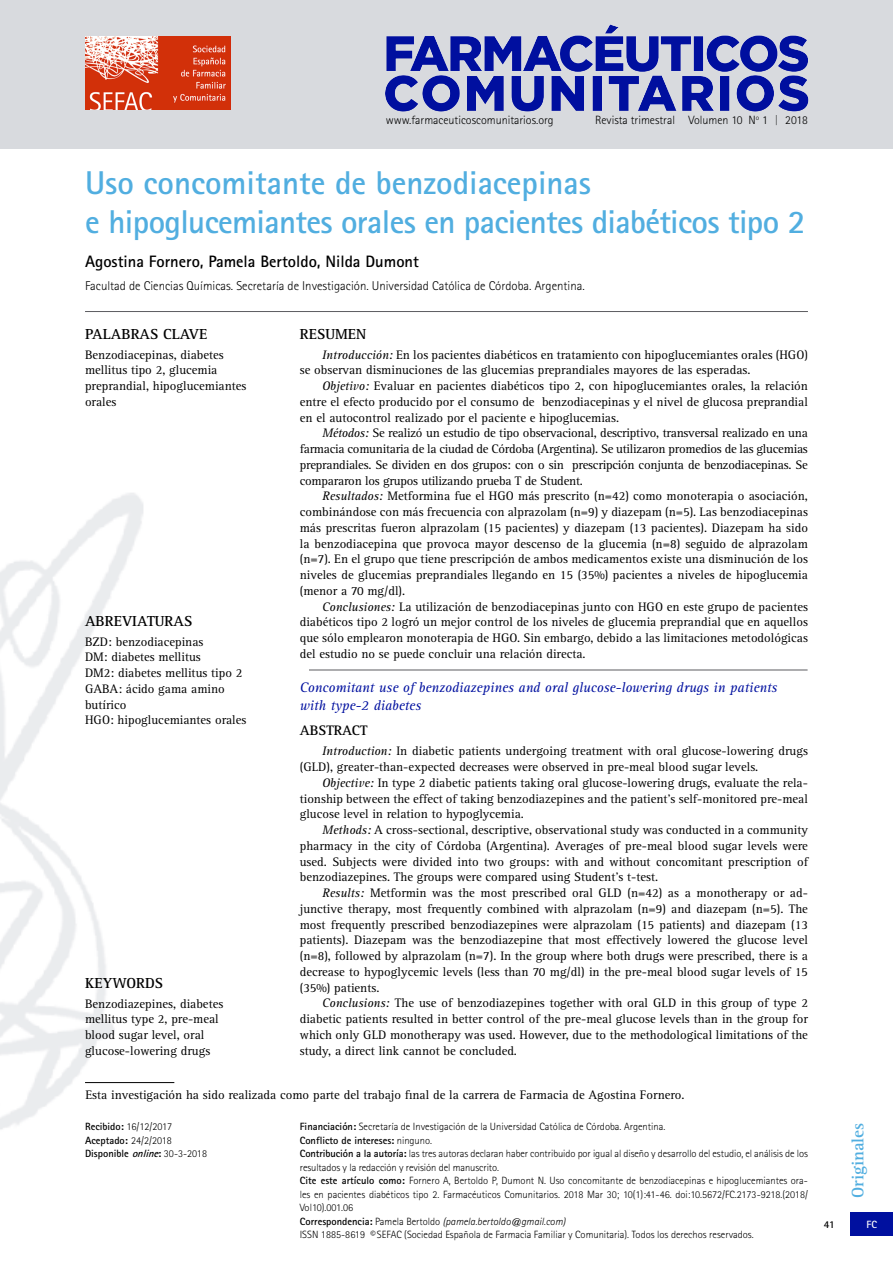
<style>
.page{position:relative;width:893px;height:1263px;background:#fff}
.page>*{position:absolute;margin:0;border:0;box-sizing:border-box;transform-origin:0 0}
.t1{font:700 33px/39px "Rotis Sans Serif";letter-spacing:-.02em;color:#51aee0}
.t2{font:700 17.25px "Rotis Serif";color:#51aee0}
.t3{font:700 16.5px "Rotis Sans Serif";color:#000}
.t4{font:700 15px "Rotis Serif";color:#000}
.t5{font:italic 14.25px/17.2px "Rotis Serif";color:#00109f}
.t6{font:700 14.25px "Rotis Serif";color:#000}
.t7{font:12.75px/15.8px "Rotis Serif";color:#000;text-align:justify}
.t8{font:300 12.75px "Rotis Sans Serif";color:#000}
.t9{font:300 12px "Rotis Sans Serif";color:#000}
.t10{font:300 10.5px/13.5px "Rotis Sans Serif";color:#000}
.t11{font:700 10.5px/13.5px "Rotis Sans Serif";color:#000}
.t12{font:700 10.5px "Rotis Sans Serif";color:#fff}
.s1{font-style:italic}
.s2{font-weight:300}
.s3{font-weight:700}
</style>
<div class="page">
<div style="left:850px;top:1212px;width:43px;height:23px;background:#00109f"></div>
<hr style="left:85px;top:311px;width:723px;height:1px;background:#5b5b5f">
<div style="left:0;top:0;width:893px;height:149px;background:#d8dade"></div>
<img style="left:385px;top:24px;width:424px;height:88px">
<img style="left:85px;top:37px;width:146px;height:73px">
<hr style="left:85px;top:1082px;width:89px;height:1px;background:#000">
<hr style="left:309px;top:670px;width:499px;height:1px;background:#5b5b5f">
<p class="t9" style="left:386px;top:113px;width:169px">www.farmaceuticoscomunitarios.org</p>
<p class="t9" style="left:595px;top:113px;width:174px">Revista trimestral Volumen 10 N<sup>o</sup> 1</p>
<p class="t9" style="left:785px;top:113px;width:24px">2018</p>
<h1 class="t1" style="left:85px;top:162px;width:722px">Uso concomitante de benzodiacepinas<br>e hipoglucemiantes orales en pacientes diabéticos tipo 2</h1>
<p class="t3" style="left:85px;top:250px;width:335px">Agostina Fornero, Pamela Bertoldo, Nilda Dumont</p>
<p class="t8" style="left:85px;top:278px;width:501px">Facultad de Ciencias Químicas. Secretaría de Investigación. Universidad Católica de Córdoba. Argentina.</p>
<p class="t4" style="left:85px;top:325px;width:124px">PALABRAS CLAVE</p>
<p class="t7" style="left:85px;top:347px;width:163px;text-align:left">Benzodiacepinas, diabetes mellitus tipo 2, glucemia preprandial, hipoglucemiantes orales</p>
<p class="t4" style="left:85px;top:612px;width:109px">ABREVIATURAS</p>
<p class="t7" style="left:85px;top:634px;width:163px;text-align:left">BZD: benzodiacepinas<br>DM: diabetes mellitus<br>DM2: diabetes mellitus tipo 2<br>GABA: ácido gama amino butírico<br>HGO: hipoglucemiantes orales</p>
<p class="t4" style="left:85px;top:974px;width:80px">KEYWORDS</p>
<p class="t7" style="left:85px;top:996px;width:140px;text-align:left">Benzodiazepines, diabetes mellitus type 2, pre-meal blood sugar level, oral glucose-lowering drugs</p>
<p class="t4" style="left:300px;top:325px;width:68px">RESUMEN</p>
<p class="t7" style="left:300px;top:347px;width:510px;text-indent:23px"><span class="s1">Introducción:</span> En los pacientes diabéticos en tratamiento con hipoglucemiantes orales (HGO) se observan disminuciones de las glucemias preprandiales mayores de las esperadas.</p>
<p class="t7" style="left:300px;top:378px;width:510px;text-indent:23px"><span class="s1">Objetivo:</span> Evaluar en pacientes diabéticos tipo 2, con hipoglucemiantes orales, la relación entre el efecto producido por el consumo de benzodiacepinas y el nivel de glucosa preprandial en el autocontrol realizado por el paciente e hipoglucemias.</p>
<p class="t7" style="left:300px;top:426px;width:510px;text-indent:23px"><span class="s1">Métodos:</span> Se realizó un estudio de tipo observacional, descriptivo, transversal realizado en una farmacia comunitaria de la ciudad de Córdoba (Argentina). Se utilizaron promedios de las glucemias preprandiales. Se dividen en dos grupos: con o sin prescripción conjunta de benzodiacepinas. Se compararon los grupos utilizando prueba T de Student.</p>
<p class="t7" style="left:300px;top:489px;width:510px;text-indent:22px"><span class="s1">Resultados:</span> Metformina fue el HGO más prescrito (n=42) como monoterapia o asociación, combinándose con más frecuencia con alprazolam (n=9) y diazepam (n=5). Las benzodiacepinas más prescritas fueron alprazolam (15 pacientes) y diazepam (13 pacientes). Diazepam ha sido la benzodiacepina que provoca mayor descenso de la glucemia (n=8) seguido de alprazolam (n=7). En el grupo que tiene prescripción de ambos medicamentos existe una disminución de los niveles de glucemias preprandiales llegando en 15 (35%) pacientes a niveles de hipoglucemia (menor a 70 mg/dl).</p>
<p class="t7" style="left:300px;top:599px;width:510px;text-indent:23px"><span class="s1">Conclusiones:</span> La utilización de benzodiacepinas junto con HGO en este grupo de pacientes diabéticos tipo 2 logró un mejor control de los niveles de glucemia preprandial que en aquellos que sólo emplearon monoterapia de HGO. Sin embargo, debido a las limitaciones metodológicas del estudio no se puede concluir una relación directa.</p>
<p class="t5" style="left:300px;top:679px;width:479px">Concomitant use of benzodiazepines and oral glucose-lowering drugs in patients with type-2 diabetes</p>
<p class="t6" style="left:300px;top:722px;width:69px">ABSTRACT</p>
<p class="t7" style="left:300px;top:744px;width:510px;text-indent:23px"><span class="s1">Introduction:</span> In diabetic patients undergoing treatment with oral glucose-lowering drugs (GLD), greater-than-expected decreases were observed in pre-meal blood sugar levels.</p>
<p class="t7" style="left:300px;top:775px;width:510px;text-indent:23px"><span class="s1">Objective:</span> In type 2 diabetic patients taking oral glucose-lowering drugs, evaluate the rela&shy;tionship between the effect of taking benzodiazepines and the patient’s self-monitored pre-meal glucose level in relation to hypoglycemia.</p>
<p class="t7" style="left:300px;top:822px;width:510px;text-indent:23px"><span class="s1">Methods:</span> A cross-sectional, descriptive, observational study was conducted in a community pharmacy in the city of Córdoba (Argentina). Averages of pre-meal blood sugar levels were used. Subjects were divided into two groups: with and without concomitant prescription of benzodiazepines. The groups were compared using Student’s t-test.</p>
<p class="t7" style="left:300px;top:885px;width:510px;text-indent:23px"><span class="s1">Results:</span> Metformin was the most prescribed oral GLD (n=42) as a monotherapy or ad&shy;junctive therapy, most frequently combined with alprazolam (n=9) and diazepam (n=5). The most frequently prescribed benzodiazepines were alprazolam (15 patients) and diazepam (13 patients). Diazepam was the benzodiazepine that most effectively lowered the glucose level (n=8), followed by alprazolam (n=7). In the group where both drugs were prescribed, there is a decrease to hypoglycemic levels (less than 70 mg/dl) in the pre-meal blood sugar levels of 15 (35%) patients.</p>
<p class="t7" style="left:300px;top:996px;width:510px;text-indent:22px"><span class="s1">Conclusions:</span> The use of benzodiazepines together with oral GLD in this group of type 2 diabetic patients resulted in better control of the pre-meal glucose levels than in the group for which only GLD monotherapy was used. However, due to the methodological limitations of the study, a direct link cannot be concluded.</p>
<p class="t7" style="left:85px;top:1087px;width:601px">Esta investigación ha sido realizada como parte del trabajo final de la carrera de Farmacia de Agostina Fornero.</p>
<p class="t11" style="left:85px;top:1120px;width:123px">Recibido: <span class="s2">16/12/2017<br></span>Aceptado: <span class="s2">24/2/2018<br></span>Disponible <span class="s1">online</span>: <span class="s2">30-3-2018</span></p>
<p class="t10" style="left:300px;top:1120px;width:510px"><span class="s3">Financiación:</span> Secretaría de Investigación de la Universidad Católica de Córdoba. Argentina.<br><span class="s3">Conflicto de intereses:</span> ninguno.<br><span class="s3">Contribución a la autoría:</span> las tres autoras declaran haber contribuido por igual al diseño y desarrollo del estudio, el análisis de los resultados y la redacción y revisión del manuscrito.<br><span class="s3">Cite este artículo como:</span> Fornero A, Bertoldo P, Dumont N. Uso concomitante de benzodiacepinas e hipoglucemiantes ora&shy;les en pacientes diabéticos tipo 2. Farmacéuticos Comunitarios. 2018 Mar 30; 10(1):41-46. doi:10.5672/FC.2173-9218.(2018/ Vol10).001.06<br><span class="s3">Correspondencia:</span> Pamela Bertoldo <span class="s1">(pamela.bertoldo@gmail.com)<br></span>ISSN 1885-8619 © SEFAC (Sociedad Española de Farmacia Familiar y Comunitaria). Todos los derechos reservados.</p>
<h2 class="t2" style="left:848px;top:1198px;width:77px;rotate:-90deg">Originales</h2>
<p class="t11" style="left:824px;top:1217px;width:12px">41</p>
<p class="t12" style="left:866px;top:1217px;width:12px">FC</p>
</div>
